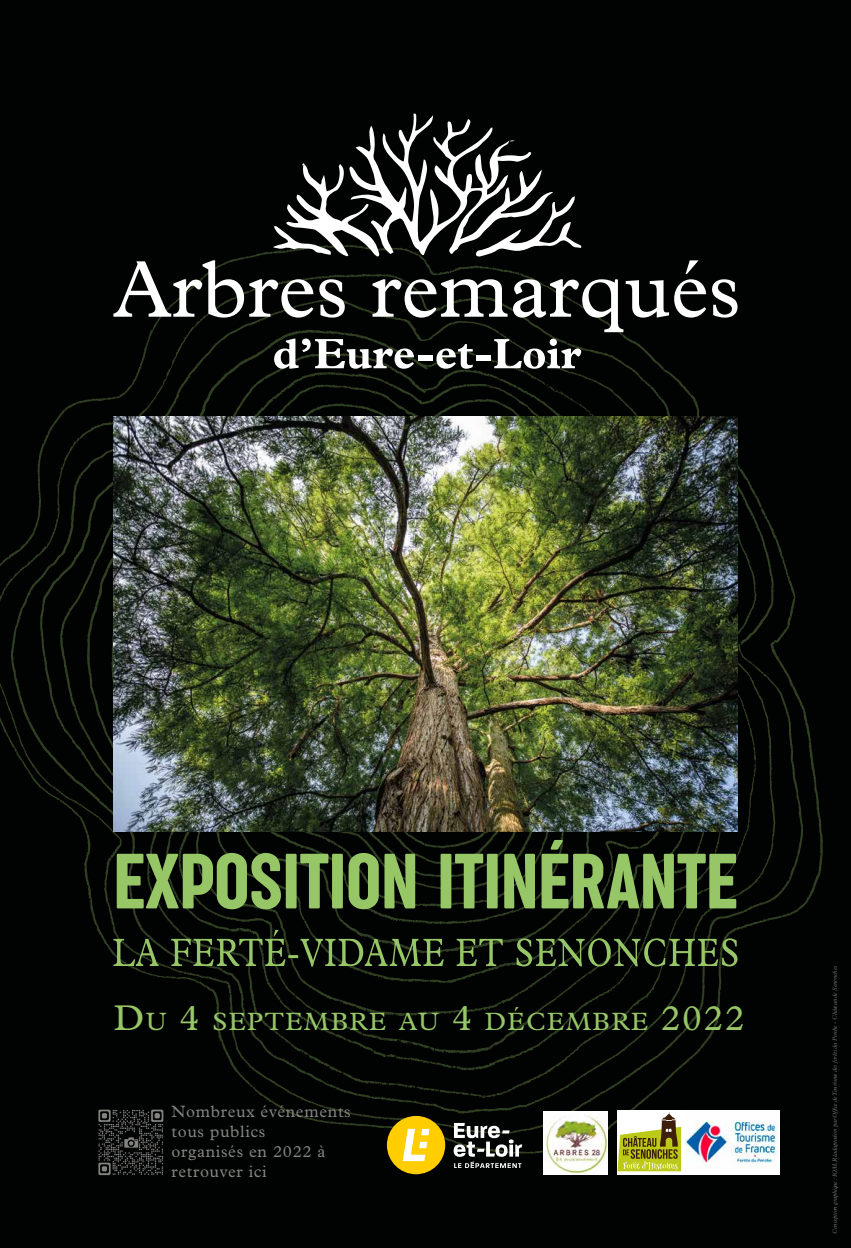
<style>
.page{position:relative;width:851px;height:1248px;background:#fff}
.page>*{position:absolute;margin:0;border:0;box-sizing:border-box;transform-origin:0 0}
.t1{font:80.9px "Sugo Pro Classic";color:#97c667}
.t2{font:25.2px "Plantin Std";letter-spacing:.055em;color:#97c667}
.t3{font:16.6px/19.9px "Plantin Std";letter-spacing:.04em;color:#838480}
.t4{font:italic 300 6px "Plantin Std";color:#838480}
.s1{font-size:36px}
</style>
<div class="page">
<div style="left:0;top:0;width:850px;height:1247px;background:#010202"></div>
<img style="left:0;top:293px;width:823px;height:881px">
<svg style="left:712px;top:279px;width:25px;height:38px"></svg>
<svg style="left:274px;top:338px;width:140px;height:31px"></svg>
<div style="left:417px;top:355px;width:15px;height:5px;background:#fff"></div>
<svg style="left:436px;top:344px;width:36px;height:25px"></svg>
<div style="left:475px;top:355px;width:15px;height:5px;background:#fff"></div>
<svg style="left:494px;top:338px;width:87px;height:31px"></svg>
<svg style="left:113px;top:113px;width:593px;height:219px"></svg>
<svg style="left:387px;top:1115px;width:58px;height:59px"></svg>
<svg style="left:453px;top:1122px;width:69px;height:45px"></svg>
<img style="left:113px;top:416px;width:624px;height:415px">
<svg style="left:113px;top:929px;width:624px;height:37px"></svg>
<img style="left:96px;top:1104px;width:70px;height:72px">
<img style="left:544px;top:1111px;width:63px;height:63px">
<img style="left:684px;top:1110px;width:95px;height:64px">
<svg style="left:617px;top:1110px;width:67px;height:64px"></svg>
<svg style="left:617px;top:1111px;width:64px;height:60px;background:#b8b763"></svg>
<h1 class="t1" style="left:113px;top:835px;width:625px">EXPOSITION ITINÉRANTE</h1>
<h2 class="t2" style="left:114px;top:1006px;width:632px"><span class="s1">D</span>U <span class="s1">4</span> SEPTEMBRE AU <span class="s1">4</span> DÉCEMBRE <span class="s1">2022</span></h2>
<h3 class="t3" style="left:171px;top:1101px;width:181px">Nombreux événements tous publics<br>organisés en 2022 à retrouver ici</h3>
<p class="t4" style="left:831px;top:1233px;width:269px;rotate:-90deg">Conception graphique : IOM. Réadaptation par Office de Tourisme des forêts du Perche - Château de Senonches</p>
</div>
